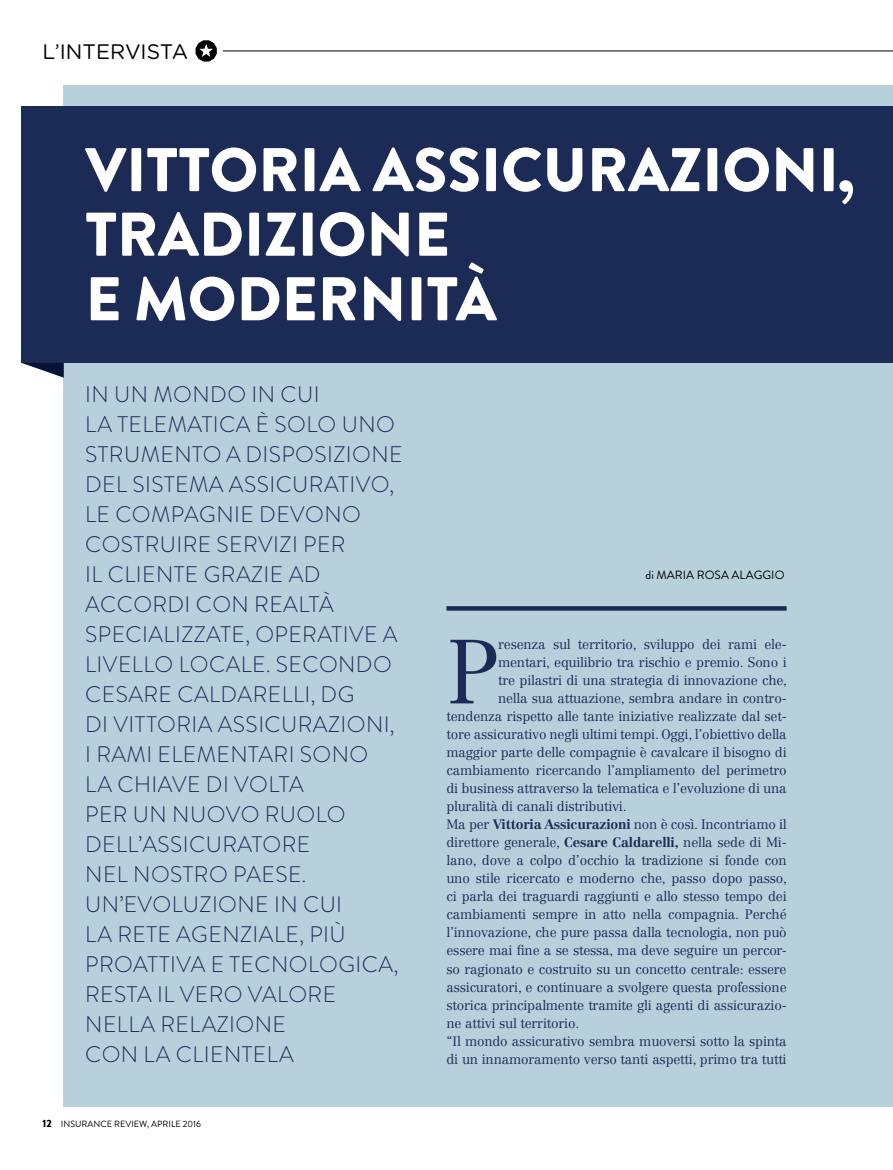
<style>
.page{position:relative;width:893px;height:1170px;background:#fff}
.page>*{position:absolute;margin:0;border:0;box-sizing:border-box;transform-origin:0 0}
.t1{font:300 89.4px "Centennial LT Std";color:#1c2b55}
.t2{font:900 61.5px/64.5px "Brandon Grotesque";color:#fff}
.t3{font:300 22.5px/30px "Brandon Grotesque";letter-spacing:.02em;color:#1c2b55}
.t4{font:21px "Gotham Rounded";color:#000}
.t5{font:300 13.5px "Centennial LT Std";letter-spacing:-.015em;color:#1c2b55}
.t6{font:12px "Brandon Grotesque";color:#000}
.t7{font:9px "Brandon Grotesque";color:#000}
.s1{font-weight:900;font-size:10.5px}
.s2{font-weight:700}
</style>
<div class="page">
<div style="left:64px;top:85px;width:829px;height:1021px;background:#b8d0dc"></div>
<div style="left:21px;top:106px;width:872px;height:257px;background:#1c2b55"></div>
<svg style="left:22px;top:363px;width:42px;height:14px"></svg>
<svg style="left:196px;top:40px;width:21px;height:22px"></svg>
<hr style="left:223px;top:51px;width:670px;height:1px;background:#000">
<svg style="left:446px;top:606px;width:341px;height:4px"></svg>
<h3 class="t4" style="left:43px;top:37px;width:147px">L’INTERVISTA</h3>
<h2 class="t2" style="left:85px;top:138px;width:771px">VITTORIA ASSICURAZIONI,<br>TRADIZIONE<br>E MODERNITÀ</h2>
<p class="t3" style="left:85px;top:379px;width:319px">IN UN MONDO IN CUI<br>LA TELEMATICA È SOLO UNO<br>STRUMENTO A DISPOSIZIONE<br>DEL SISTEMA ASSICURATIVO,<br>LE COMPAGNIE DEVONO<br>COSTRUIRE SERVIZI PER<br>IL CLIENTE GRAZIE AD<br>ACCORDI CON REALTÀ<br>SPECIALIZZATE, OPERATIVE A<br>LIVELLO LOCALE. SECONDO<br>CESARE CALDARELLI, DG<br>DI VITTORIA ASSICURAZIONI,<br>I RAMI ELEMENTARI SONO<br>LA CHIAVE DI VOLTA<br>PER UN NUOVO RUOLO<br>DELL’ASSICURATORE<br>NEL NOSTRO PAESE.<br>UN’EVOLUZIONE IN CUI<br>LA RETE AGENZIALE, PIÙ<br>PROATTIVA E TECNOLOGICA,<br>RESTA IL VERO VALORE<br>NELLA RELAZIONE<br>CON LA CLIENTELA</p>
<p class="t7" style="left:43px;top:1117px;width:160px"><span class="s1">12</span> INSURANCE REVIEW, APRILE 2016</p>
<p class="t6" style="left:646px;top:566px;width:140px">di MARIA ROSA ALAGGIO</p>
<h1 class="t1" style="left:446px;top:618px;width:54px">P</h1>
<p class="t5" style="left:498px;top:636px;width:290px">resenza sul territorio, sviluppo dei rami ele-</p>
<p class="t5" style="left:498px;top:654px;width:290px">mentari, equilibrio tra rischio e premio. Sono i</p>
<p class="t5" style="left:498px;top:672px;width:291px">tre pilastri di una strategia di innovazione che,</p>
<p class="t5" style="left:498px;top:690px;width:290px">nella sua attuazione, sembra andare in contro-</p>
<p class="t5" style="left:446px;top:708px;width:342px">tendenza rispetto alle tante iniziative realizzate dal set-</p>
<p class="t5" style="left:446px;top:726px;width:342px">tore assicurativo negli ultimi tempi. Oggi, l’obiettivo della</p>
<p class="t5" style="left:446px;top:744px;width:342px">maggior parte delle compagnie è cavalcare il bisogno di</p>
<p class="t5" style="left:446px;top:762px;width:342px">cambiamento ricercando l’ampliamento del perimetro</p>
<p class="t5" style="left:446px;top:780px;width:342px">di business attraverso la telematica e l’evoluzione di una</p>
<p class="t5" style="left:446px;top:798px;width:182px">pluralità di canali distributivi.</p>
<p class="t5" style="left:446px;top:816px;width:342px">Ma per <span class="s2">Vittoria Assicurazioni</span> non è così. Incontriamo il</p>
<p class="t5" style="left:446px;top:834px;width:342px">direttore generale, <span class="s2">Cesare Caldarelli,</span> nella sede di Mi-</p>
<p class="t5" style="left:446px;top:852px;width:342px">lano, dove a colpo d’occhio la tradizione si fonde con</p>
<p class="t5" style="left:446px;top:870px;width:342px">uno stile ricercato e moderno che, passo dopo passo,</p>
<p class="t5" style="left:446px;top:888px;width:342px">ci parla dei traguardi raggiunti e allo stesso tempo dei</p>
<p class="t5" style="left:446px;top:906px;width:342px">cambiamenti sempre in atto nella compagnia. Perché</p>
<p class="t5" style="left:446px;top:924px;width:342px">l’innovazione, che pure passa dalla tecnologia, non può</p>
<p class="t5" style="left:446px;top:942px;width:342px">essere mai fine a se stessa, ma deve seguire un percor-</p>
<p class="t5" style="left:446px;top:960px;width:342px">so ragionato e costruito su un concetto centrale: essere</p>
<p class="t5" style="left:446px;top:978px;width:342px">assicuratori, e continuare a svolgere questa professione</p>
<p class="t5" style="left:446px;top:996px;width:342px">storica principalmente tramite gli agenti di assicurazio-</p>
<p class="t5" style="left:446px;top:1014px;width:134px">ne attivi sul territorio.</p>
<p class="t5" style="left:446px;top:1032px;width:342px">“Il mondo assicurativo sembra muoversi sotto la spinta</p>
<p class="t5" style="left:446px;top:1050px;width:342px">di un innamoramento verso tanti aspetti, primo tra tutti</p>
</div>
